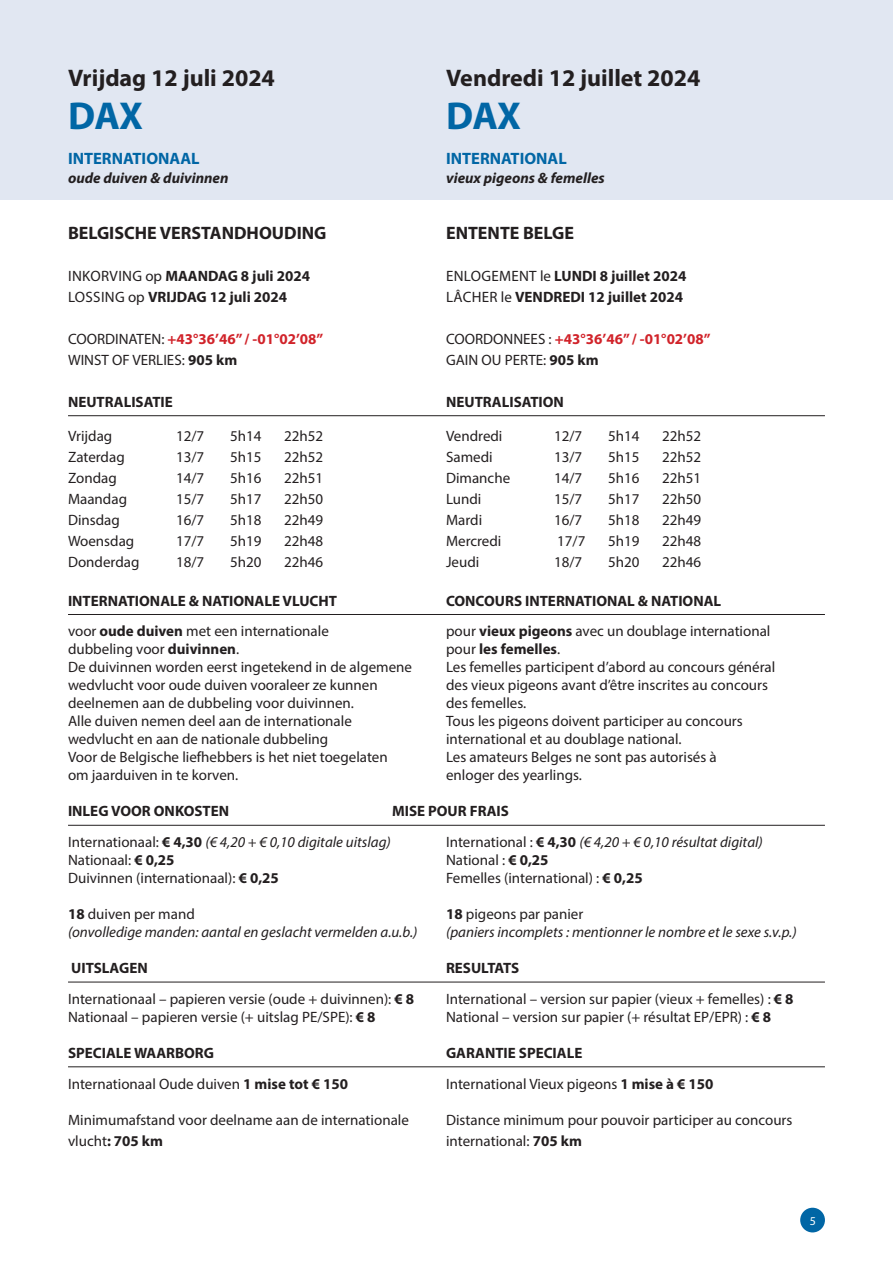
<style>
.page{position:relative;width:893px;height:1263px;background:#fff}
.page>*{position:absolute;margin:0;border:0;box-sizing:border-box;transform-origin:0 0}
.t1{font:700 39px "Myriad Pro";letter-spacing:-.02em;color:#0166a5}
.t2{font:700 24px "Myriad Pro";color:#231f20}
.t3{font:700 18px "Myriad Pro";color:#231f20}
.t4{font:700 16.5px "Myriad Pro";color:#0166a5}
.t5{font:15px "Myriad Pro";color:#231f20}
.t6{font:700 15px "Myriad Pro";color:#231f20}
.t7{font:italic 15px "Myriad Pro";color:#231f20}
.t8{font:700 15px "Myriad Pro";color:#d1232a}
.t9{font:italic 700 15px "Myriad Pro";color:#231f20}
.t10{font:12px "Myriad Pro";color:#fff}
.s1{font-weight:400}
.s2{font-weight:400;color:#231f20}
.s3{font-weight:700}
.s4{font-style:normal}
.s5{font-weight:700;font-style:normal}
</style>
<div class="page">
<div style="left:800px;top:1208px;width:25px;height:24px;background:#0166a5;border-radius:50%"></div>
<div style="left:0;top:0;width:893px;height:200px;background:#e1e7f2"></div>
<hr style="left:68px;top:415px;width:757px;height:1px;background:#231f20">
<hr style="left:68px;top:614px;width:757px;height:1px;background:#231f20">
<hr style="left:68px;top:825px;width:757px;height:1px;background:#231f20">
<hr style="left:68px;top:982px;width:757px;height:1px;background:#231f20">
<hr style="left:68px;top:1066px;width:757px;height:1px;background:#231f20">
<h2 class="t2" style="left:68px;top:62px;width:208px">Vrijdag 12 juli 2024</h2>
<h2 class="t2" style="left:446px;top:62px;width:256px">Vendredi 12 juillet 2024</h2>
<h1 class="t1" style="left:68px;top:91px;width:77px">DAX</h1>
<h1 class="t1" style="left:446px;top:91px;width:77px">DAX</h1>
<p class="t4" style="left:68px;top:147px;width:133px">INTERNATIONAAL</p>
<p class="t4" style="left:446px;top:147px;width:122px">INTERNATIONAL</p>
<p class="t9" style="left:68px;top:168px;width:162px">oude duiven &amp; duivinnen</p>
<p class="t9" style="left:446px;top:168px;width:160px">vieux pigeons &amp; femelles</p>
<p class="t3" style="left:68px;top:221px;width:260px">BELGISCHE VERSTANDHOUDING</p>
<p class="t3" style="left:446px;top:221px;width:129px">ENTENTE BELGE</p>
<p class="t6" style="left:68px;top:266px;width:243px"><span class="s1">INKORVING op</span> MAANDAG 8 juli 2024</p>
<p class="t6" style="left:446px;top:266px;width:242px"><span class="s1">ENLOGEMENT le</span> LUNDI 8 juillet 2024</p>
<p class="t6" style="left:68px;top:287px;width:220px"><span class="s1">LOSSING op</span> VRIJDAG 12 juli 2024</p>
<p class="t6" style="left:446px;top:287px;width:238px"><span class="s1">LÂCHER le</span> VENDREDI 12 juillet 2024</p>
<p class="t8" style="left:68px;top:329px;width:257px"><span class="s2">COORDINATEN:</span> +43°36’46” / -01°02’08”</p>
<p class="t8" style="left:446px;top:329px;width:266px"><span class="s2">COORDONNEES :</span> +43°36’46” / -01°02’08”</p>
<p class="t5" style="left:68px;top:351px;width:171px">WINST OF VERLIES: <span class="s3">905 km</span></p>
<p class="t5" style="left:446px;top:351px;width:154px">GAIN OU PERTE: <span class="s3">905 km</span></p>
<p class="t6" style="left:68px;top:392px;width:106px">NEUTRALISATIE</p>
<p class="t6" style="left:446px;top:392px;width:119px">NEUTRALISATION</p>
<p class="t5" style="left:68px;top:426px;width:46px">Vrijdag</p>
<p class="t5" style="left:176px;top:426px;width:30px">12/7</p>
<p class="t5" style="left:230px;top:426px;width:33px">5h14</p>
<p class="t5" style="left:284px;top:426px;width:41px">22h52</p>
<p class="t5" style="left:446px;top:426px;width:58px">Vendredi</p>
<p class="t5" style="left:554px;top:426px;width:30px">12/7</p>
<p class="t5" style="left:608px;top:426px;width:33px">5h14</p>
<p class="t5" style="left:662px;top:426px;width:41px">22h52</p>
<p class="t5" style="left:68px;top:447px;width:58px">Zaterdag</p>
<p class="t5" style="left:176px;top:447px;width:30px">13/7</p>
<p class="t5" style="left:230px;top:447px;width:33px">5h15</p>
<p class="t5" style="left:284px;top:447px;width:41px">22h52</p>
<p class="t5" style="left:446px;top:447px;width:48px">Samedi</p>
<p class="t5" style="left:554px;top:447px;width:30px">13/7</p>
<p class="t5" style="left:608px;top:447px;width:33px">5h15</p>
<p class="t5" style="left:662px;top:447px;width:41px">22h52</p>
<p class="t5" style="left:68px;top:468px;width:50px">Zondag</p>
<p class="t5" style="left:176px;top:468px;width:30px">14/7</p>
<p class="t5" style="left:230px;top:468px;width:33px">5h16</p>
<p class="t5" style="left:284px;top:468px;width:41px">22h51</p>
<p class="t5" style="left:446px;top:468px;width:66px">Dimanche</p>
<p class="t5" style="left:554px;top:468px;width:30px">14/7</p>
<p class="t5" style="left:608px;top:468px;width:33px">5h16</p>
<p class="t5" style="left:662px;top:468px;width:41px">22h51</p>
<p class="t5" style="left:68px;top:489px;width:61px">Maandag</p>
<p class="t5" style="left:176px;top:489px;width:30px">15/7</p>
<p class="t5" style="left:230px;top:489px;width:33px">5h17</p>
<p class="t5" style="left:284px;top:489px;width:41px">22h50</p>
<p class="t5" style="left:446px;top:489px;width:37px">Lundi</p>
<p class="t5" style="left:554px;top:489px;width:30px">15/7</p>
<p class="t5" style="left:608px;top:489px;width:33px">5h17</p>
<p class="t5" style="left:662px;top:489px;width:41px">22h50</p>
<p class="t5" style="left:68px;top:510px;width:53px">Dinsdag</p>
<p class="t5" style="left:176px;top:510px;width:30px">16/7</p>
<p class="t5" style="left:230px;top:510px;width:33px">5h18</p>
<p class="t5" style="left:284px;top:510px;width:41px">22h49</p>
<p class="t5" style="left:446px;top:510px;width:38px">Mardi</p>
<p class="t5" style="left:554px;top:510px;width:30px">16/7</p>
<p class="t5" style="left:608px;top:510px;width:33px">5h18</p>
<p class="t5" style="left:662px;top:510px;width:41px">22h49</p>
<p class="t5" style="left:68px;top:531px;width:68px">Woensdag</p>
<p class="t5" style="left:176px;top:531px;width:30px">17/7</p>
<p class="t5" style="left:230px;top:531px;width:33px">5h19</p>
<p class="t5" style="left:284px;top:531px;width:41px">22h48</p>
<p class="t5" style="left:446px;top:531px;width:57px">Mercredi</p>
<p class="t5" style="left:557px;top:531px;width:30px">17/7</p>
<p class="t5" style="left:608px;top:531px;width:33px">5h19</p>
<p class="t5" style="left:662px;top:531px;width:41px">22h48</p>
<p class="t5" style="left:68px;top:552px;width:73px">Donderdag</p>
<p class="t5" style="left:176px;top:552px;width:30px">18/7</p>
<p class="t5" style="left:230px;top:552px;width:33px">5h20</p>
<p class="t5" style="left:284px;top:552px;width:41px">22h46</p>
<p class="t5" style="left:446px;top:552px;width:35px">Jeudi</p>
<p class="t5" style="left:554px;top:552px;width:30px">18/7</p>
<p class="t5" style="left:608px;top:552px;width:33px">5h20</p>
<p class="t5" style="left:662px;top:552px;width:41px">22h46</p>
<p class="t6" style="left:68px;top:591px;width:271px">INTERNATIONALE &amp; NATIONALE VLUCHT</p>
<p class="t6" style="left:446px;top:591px;width:277px">CONCOURS INTERNATIONAL &amp; NATIONAL</p>
<p class="t5" style="left:68px;top:622px;width:262px">voor <span class="s3">oude duiven</span> met een internationale</p>
<p class="t5" style="left:446px;top:622px;width:326px">pour <span class="s3">vieux pigeons</span> avec un doublage international</p>
<p class="t5" style="left:68px;top:640px;width:173px">dubbeling voor <span class="s3">duivinnen</span>.</p>
<p class="t6" style="left:446px;top:639px;width:116px"><span class="s1">pour</span> les femelles<span class="s1">.</span></p>
<p class="t5" style="left:68px;top:658px;width:346px">De duivinnen worden eerst ingetekend in de algemene</p>
<p class="t5" style="left:446px;top:658px;width:331px">Les femelles participent d’abord au concours général</p>
<p class="t5" style="left:68px;top:676px;width:311px">wedvlucht voor oude duiven vooraleer ze kunnen</p>
<p class="t5" style="left:446px;top:676px;width:324px">des vieux pigeons avant d’être inscrites au concours</p>
<p class="t5" style="left:68px;top:694px;width:287px">deelnemen aan de dubbeling voor duivinnen.</p>
<p class="t5" style="left:446px;top:694px;width:82px">des femelles.</p>
<p class="t5" style="left:68px;top:712px;width:285px">Alle duiven nemen deel aan de internationale</p>
<p class="t5" style="left:446px;top:712px;width:298px">Tous les pigeons doivent participer au concours</p>
<p class="t5" style="left:68px;top:730px;width:262px">wedvlucht en aan de nationale dubbeling</p>
<p class="t5" style="left:446px;top:730px;width:237px">international et au doublage national.</p>
<p class="t5" style="left:68px;top:748px;width:321px">Voor de Belgische liefhebbers is het niet toegelaten</p>
<p class="t5" style="left:446px;top:748px;width:272px">Les amateurs Belges ne sont pas autorisés à</p>
<p class="t5" style="left:68px;top:766px;width:172px">om jaarduiven in te korven.</p>
<p class="t5" style="left:446px;top:766px;width:137px">enloger des yearlings.</p>
<p class="t6" style="left:68px;top:801px;width:163px">INLEG VOOR ONKOSTEN</p>
<p class="t6" style="left:392px;top:801px;width:118px">MISE POUR FRAIS</p>
<p class="t7" style="left:68px;top:833px;width:324px"><span class="s4">Internationaal:</span> <span class="s5">€ 4,30</span> (€ 4,20 + € 0,10 digitale uitslag)</p>
<p class="t7" style="left:446px;top:833px;width:318px"><span class="s4">International :</span> <span class="s5">€ 4,30</span> (€ 4,20 + € 0,10 résultat digital)</p>
<p class="t5" style="left:68px;top:851px;width:108px">Nationaal: <span class="s3">€ 0,25</span></p>
<p class="t5" style="left:446px;top:851px;width:104px">National : <span class="s3">€ 0,25</span></p>
<p class="t5" style="left:68px;top:869px;width:212px">Duivinnen (internationaal): <span class="s3">€ 0,25</span></p>
<p class="t5" style="left:446px;top:869px;width:198px">Femelles (international) : <span class="s3">€ 0,25</span></p>
<p class="t5" style="left:68px;top:905px;width:128px"><span class="s3">18</span> duiven per mand</p>
<p class="t5" style="left:446px;top:905px;width:139px"><span class="s3">18</span> pigeons par panier</p>
<p class="t7" style="left:68px;top:923px;width:351px">(onvolledige manden: aantal en geslacht vermelden a.u.b.)</p>
<p class="t7" style="left:446px;top:923px;width:352px">(paniers incomplets : mentionner le nombre et le sexe s.v.p.)</p>
<p class="t6" style="left:71px;top:958px;width:78px">UITSLAGEN</p>
<p class="t6" style="left:446px;top:958px;width:75px">RESULTATS</p>
<p class="t5" style="left:68px;top:990px;width:348px">Internationaal – papieren versie (oude + duivinnen): <span class="s3">€ 8</span></p>
<p class="t5" style="left:446px;top:990px;width:349px">International – version sur papier (vieux + femelles) : <span class="s3">€ 8</span></p>
<p class="t5" style="left:68px;top:1008px;width:309px">Nationaal – papieren versie (+ uitslag PE/SPE): <span class="s3">€ 8</span></p>
<p class="t5" style="left:446px;top:1008px;width:326px">National – version sur papier (+ résultat EP/EPR) : <span class="s3">€ 8</span></p>
<p class="t6" style="left:68px;top:1043px;width:147px">SPECIALE WAARBORG</p>
<p class="t6" style="left:446px;top:1043px;width:138px">GARANTIE SPECIALE</p>
<p class="t5" style="left:68px;top:1074px;width:281px">Internationaal Oude duiven <span class="s3">1 mise tot € 150</span></p>
<p class="t5" style="left:446px;top:1074px;width:269px">International Vieux pigeons <span class="s3">1 mise à € 150</span></p>
<p class="t5" style="left:68px;top:1110px;width:342px">Minimumafstand voor deelname aan de internationale</p>
<p class="t5" style="left:446px;top:1110px;width:348px">Distance minimum pour pouvoir participer au concours</p>
<p class="t5" style="left:68px;top:1131px;width:97px">vlucht<span class="s3">: 705 km</span></p>
<p class="t5" style="left:446px;top:1131px;width:137px">international: <span class="s3">705 km</span></p>
<p class="t10" style="left:810px;top:1213px;width:8px">5</p>
</div>
